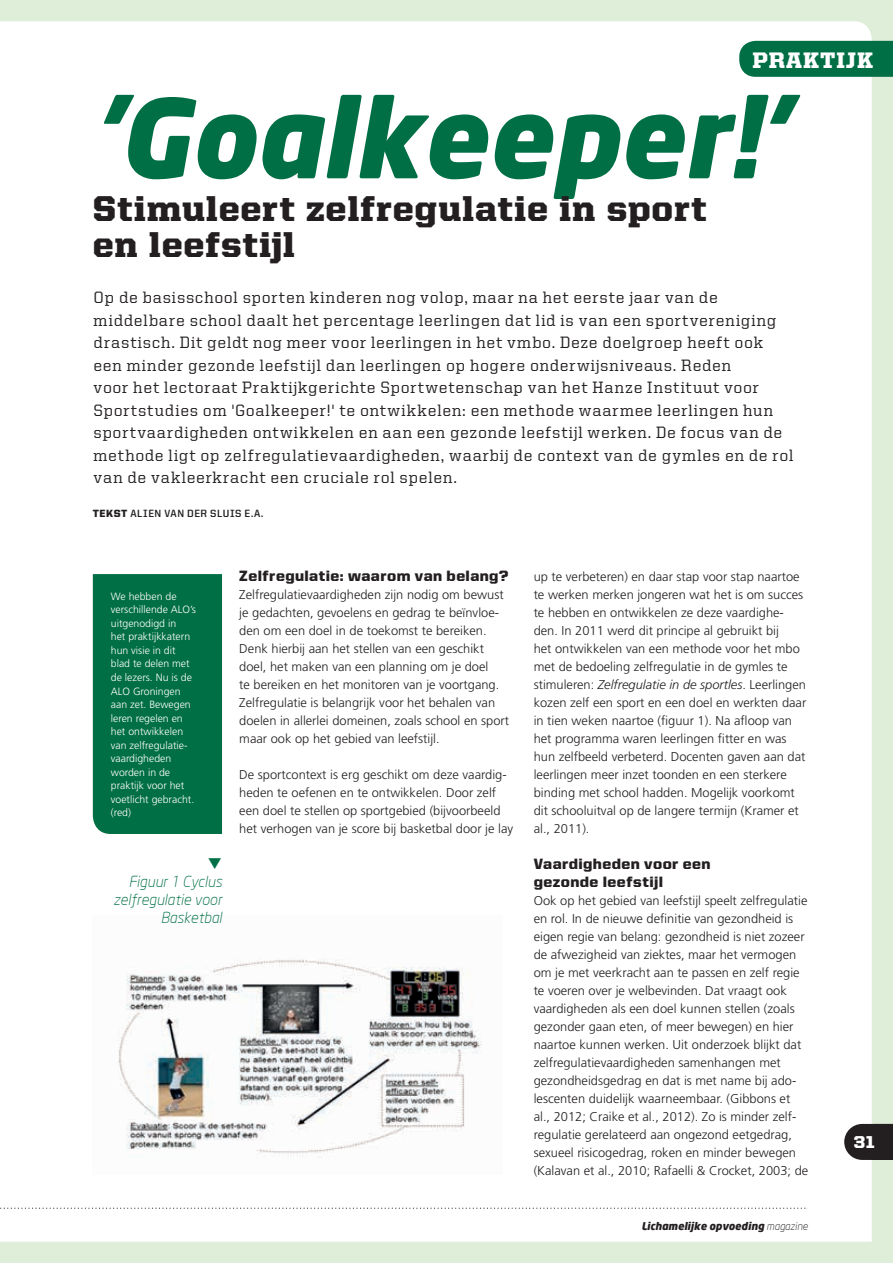
<style>
.page{position:relative;width:893px;height:1263px;background:#dfeed8}
.page>*{position:absolute;margin:0;border:0;box-sizing:border-box;transform-origin:0 0}
.t1{font:italic 900 108px "Neo Sans";color:#016f45}
.t2{font:900 36px/36px "United Serif Reg";letter-spacing:.025em;color:#231f20}
.t3{font:900 22.5px "United Serif Reg";letter-spacing:.035em;color:#fff}
.t4{font:900 17.25px "United Sans Reg";color:#fff}
.t5{font:500 16.5px/22.5px "United Serif Reg";letter-spacing:.045em;color:#231f20}
.t6{font:900 15px/18px "United Sans Reg";letter-spacing:.025em;color:#231f20}
.t7{font:italic 300 15px/18px "Neo Sans";color:#016f45;text-align:right}
.t8{font:300 12.75px/18px "Frutiger LT Std";color:#231f20}
.t9{font:300 10.5px/13.5px "Frutiger LT Std";color:#fff}
.t10{font:italic 900 10.5px "Neo Sans";color:#231f20}
.t11{font:700 10.5px "United Sans Reg";letter-spacing:.05em;color:#231f20}
.s1{font-weight:900}
.s2{font-style:italic}
.s3{font-weight:300}
</style>
<div class="page">
<div style="left:0;top:21px;width:872px;height:1221px;background:#fff"></div>
<div style="left:739px;top:41px;width:154px;height:36px;background:#016f45"></div>
<img style="left:93px;top:916px;width:410px;height:259px">
<div style="left:93px;top:574px;width:129px;height:260px;background:#016f45"></div>
<svg style="left:844px;top:1124px;width:49px;height:36px;background:#353132"></svg>
<svg style="left:0;top:1207px;width:808px;height:2px;background:#e0e0e0"></svg>
<svg style="left:208px;top:858px;width:13px;height:11px"></svg>
<h3 class="t3" style="left:752px;top:48px;width:122px">PRAKTIJK</h3>
<h1 class="t1" style="left:93px;top:68px;width:693px">'Goalkeeper!'</h1>
<h2 class="t2" style="left:93px;top:190px;width:615px">Stimuleert zelfregulatie in sport en leefstijl</h2>
<p class="t5" style="left:94px;top:286px;width:701px">Op de basisschool sporten kinderen nog volop, maar na het eerste jaar van de middelbare school daalt het percentage leerlingen dat lid is van een sportvereniging drastisch. Dit geldt nog meer voor leerlingen in het vmbo. Deze doelgroep heeft ook een minder gezonde leefstijl dan leerlingen op hogere onderwijsniveaus. Reden<br>voor het lectoraat Praktijkgerichte Sportwetenschap van het Hanze Instituut voor Sportstudies om 'Goalkeeper!' te ontwikkelen: een methode waarmee leerlingen hun sportvaardigheden ontwikkelen en aan een gezonde leefstijl werken. De focus van de methode ligt op zelfregulatievaardigheden, waarbij de context van de gymles en de rol van de vakleerkracht een cruciale rol spelen.</p>
<p class="t11" style="left:93px;top:507px;width:172px"><span class="s1">TEKST</span> ALIEN VAN DER SLUIS E.A.</p>
<p class="t9" style="left:111px;top:590px;width:87px">We hebben de verschillende ALO’s uitgenodigd in<br>het praktijkkatern hun visie in dit blad te delen met de lezers. Nu is de<br>ALO Groningen aan zet. Bewegen leren regelen en het ontwikkelen van zelfregulatie&shy;vaardigheden worden in de praktijk voor het voetlicht gebracht. (red)</p>
<p class="t7" style="left:113px;top:872px;width:110px">Figuur 1 Cyclus zelfregulatie voor<br>Basketbal</p>
<p class="t6" style="left:239px;top:566px;width:270px">Zelfregulatie: waarom van belang?</p>
<p class="t8" style="left:239px;top:585px;width:271px">Zelfregulatievaardigheden zijn nodig om bewust je gedachten, gevoelens en gedrag te beïnvloe&shy;den om een doel in de toekomst te bereiken.<br>Denk hierbij aan het stellen van een geschikt doel, het maken van een planning om je doel<br>te bereiken en het monitoren van je voortgang.<br>Zelfregulatie is belangrijk voor het behalen van doelen in allerlei domeinen, zoals school en sport maar ook op het gebied van leefstijl.</p>
<p class="t8" style="left:239px;top:765px;width:275px">De sportcontext is erg geschikt om deze vaardig&shy;heden te oefenen en te ontwikkelen. Door zelf een doel te stellen op sportgebied (bijvoorbeeld het verhogen van je score bij basketbal door je lay</p>
<p class="t8" style="left:534px;top:567px;width:274px">up te verbeteren) en daar stap voor stap naartoe te werken merken jongeren wat het is om succes te hebben en ontwikkelen ze deze vaardighe&shy;den. In 2011 werd dit principe al gebruikt bij<br>het ontwikkelen van een methode voor het mbo met de bedoeling zelfregulatie in de gymles te stimuleren: <span class="s2">Zelfregulatie in de sportles</span>. Leerlingen kozen zelf een sport en een doel en werkten daar in tien weken naartoe (figuur 1). Na afloop van het programma waren leerlingen fitter en was hun zelfbeeld verbeterd. Docenten gaven aan dat leerlingen meer inzet toonden en een sterkere binding met school hadden. Mogelijk voorkomt dit schooluitval op de langere termijn (Kramer et al., 2011).</p>
<p class="t6" style="left:534px;top:854px;width:178px">Vaardigheden voor een gezonde leefstijl</p>
<p class="t8" style="left:534px;top:891px;width:276px">Ook op het gebied van leefstijl speelt zelfregulatie en rol. In de nieuwe definitie van gezondheid is eigen regie van belang: gezondheid is niet zozeer de afwezigheid van ziektes, maar het vermogen om je met veerkracht aan te passen en zelf regie te voeren over je welbevinden. Dat vraagt ook vaardigheden als een doel kunnen stellen (zoals gezonder gaan eten, of meer bewegen) en hier naartoe kunnen werken. Uit onderzoek blijkt dat zelfregulatievaardigheden samenhangen met gezondheidsgedrag en dat is met name bij ado&shy;lescenten duidelijk waarneembaar. (Gibbons et al., 2012; Craike et al., 2012). Zo is minder zelf&shy;regulatie gerelateerd aan ongezond eetgedrag, sexueel risicogedrag, roken en minder bewegen (Kalavan et al., 2010; Rafaelli &amp; Crocket, 2003; de</p>
<p class="t10" style="left:641px;top:1219px;width:168px">Lichamelijke opvoeding <span class="s3">magazine</span></p>
<h3 class="t4" style="left:854px;top:1133px;width:22px">31</h3>
</div>
